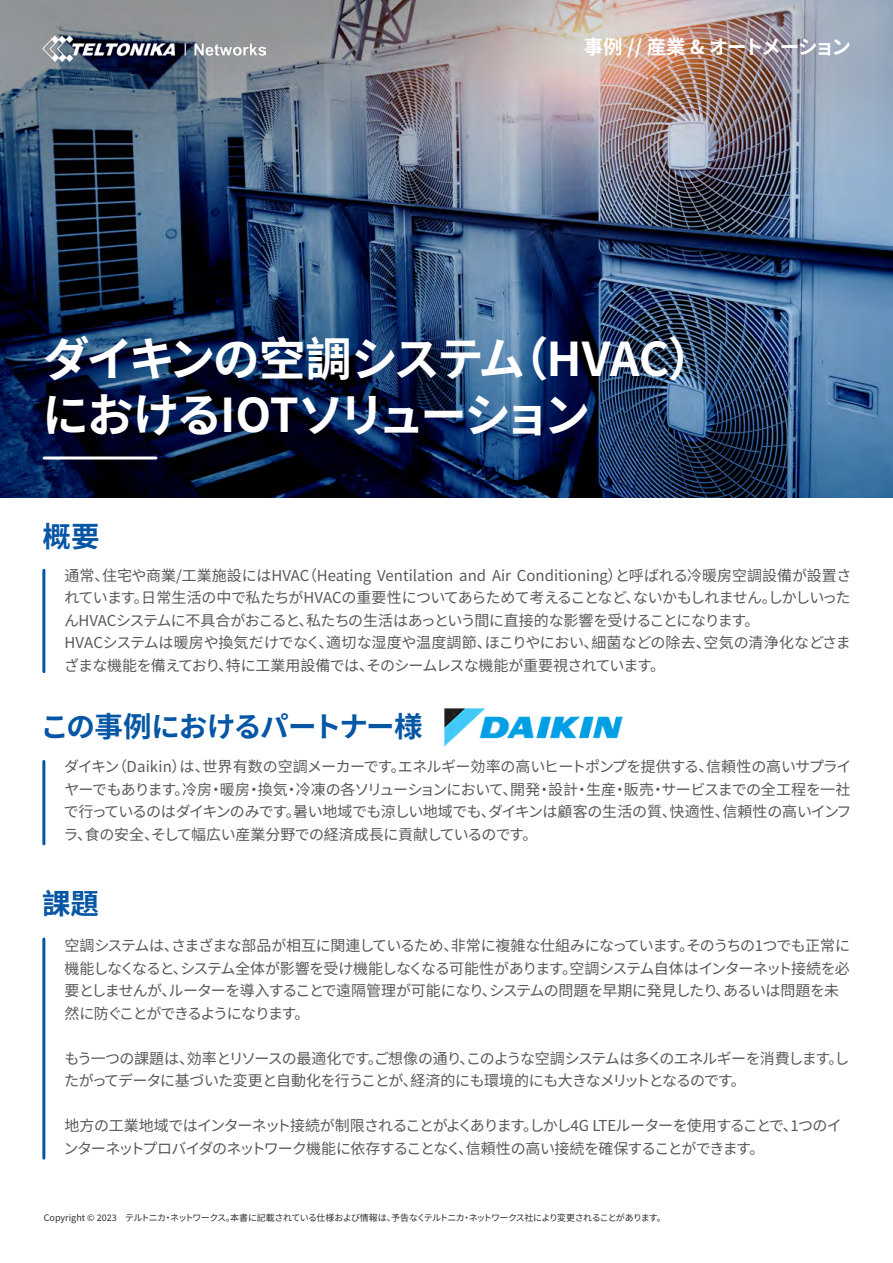
<style>
.page{position:relative;width:893px;height:1263px;background:#fff}
.page>*{position:absolute;margin:0;border:0;box-sizing:border-box;transform-origin:0 0}
.t1{font:700 46.5px/55.5px "Noto Sans SC";letter-spacing:-.05em;color:#fff}
.t2{font:700 28.5px "Noto Sans SC";letter-spacing:-.04em;color:#0556a5}
.t3{font:700 28.5px "Noto Sans SC";letter-spacing:-.015em;color:#0556a5}
.t4{font:700 19.5px "Noto Sans SC";letter-spacing:-.065em;color:#fff}
.t5{font:15px/22.5px "Noto Sans SC";letter-spacing:-.055em;color:#58595b}
.t6{font:15px/22.5px "Noto Sans SC";letter-spacing:-.015em;color:#58595b}
.t7{font:15px/22.5px "Noto Sans SC";letter-spacing:-.035em;color:#58595b;text-align:justify}
.t8{font:15px/22.5px "Noto Sans SC";letter-spacing:-.065em;color:#58595b}
.t9{font:9px "Noto Sans SC";letter-spacing:-.065em;color:#2e2e2f}
</style>
<div class="page">
<img style="left:0;top:0;width:893px;height:497px">
<hr style="left:42px;top:570px;width:3px;height:102px;background:#0556a5">
<hr style="left:42px;top:761px;width:3px;height:83px;background:#0556a5">
<hr style="left:42px;top:939px;width:3px;height:219px;background:#0556a5">
<hr style="left:44px;top:456px;width:112px;height:3px;background:#fff">
<img style="left:42px;top:35px;width:223px;height:26px">
<img style="left:445px;top:708px;width:177px;height:38px">
<h3 class="t4" style="left:584px;top:36px;width:269px">事例 // 産業 &amp; オートメーション</h3>
<h1 class="t1" style="left:42px;top:332px;width:673px">ダイキンの空調システム（HVAC）におけるIOTソリューション</h1>
<h2 class="t3" style="left:43px;top:520px;width:59px">概要</h2>
<p class="t6" style="left:64px;top:564px;width:789px">通常、住宅や商業/工業施設にはHVAC（Heating Ventilation and Air Conditioning）と呼ばれる冷暖房空調設備が設置されています。日常生活の中で私たちがHVACの重要性についてあらためて考えることなど、ないかもしれません。しかしいったんHVACシステムに不具合がおこると、私たちの生活はあっという間に直接的な影響を受けることになります。<br>HVACシステムは暖房や換気だけでなく、適切な湿度や温度調節、ほこりやにおい、細菌などの除去、空気の清浄化などさまざまな機能を備えており、特に工業用設備では、そのシームレスな機能が重要視されています。</p>
<h2 class="t2" style="left:40px;top:710px;width:384px">この事例におけるパートナー様</h2>
<p class="t7" style="left:63px;top:756px;width:790px">ダイキン（Daikin）は、世界有数の空調メーカーです。エネルギー効率の高いヒートポンプを提供する、信頼性の高いサプライヤーでもあります。冷房・暖房・換気・冷凍の各ソリューションにおいて、開発・設計・生産・販売・サービスまでの全工程を一社で行っているのはダイキンのみです。暑い地域でも涼しい地域でも、ダイキンは顧客の生活の質、快適性、信頼性の高いインフラ、食の安全、そして幅広い産業分野での経済成長に貢献しているのです。</p>
<h2 class="t3" style="left:42px;top:887px;width:58px">課題</h2>
<p class="t5" style="left:64px;top:934px;width:787px">空調システムは、さまざまな部品が相互に関連しているため、非常に複雑な仕組みになっています。そのうちの1つでも正常に機能しなくなると、システム全体が影響を受け機能しなくなる可能性があります。空調システム自体はインターネット接続を必要としませんが、ルーターを導入することで遠隔管理が可能になり、システムの問題を早期に発見したり、あるいは問題を未然に防ぐことができるようになります。</p>
<p class="t5" style="left:64px;top:1047px;width:787px">もう一つの課題は、効率とリソースの最適化です。ご想像の通り、このような空調システムは多くのエネルギーを消費します。したがってデータに基づいた変更と自動化を行うことが、経済的にも環境的にも大きなメリットとなるのです。</p>
<p class="t8" style="left:64px;top:1114px;width:780px">地方の工業地域ではインターネット接続が制限されることがよくあります。しかし4G LTEルーターを使用することで、1つのインターネットプロバイダのネットワーク機能に依存することなく、信頼性の高い接続を確保することができます。</p>
<p class="t9" style="left:44px;top:1212px;width:623px">Copyright © 2023　テルトニカ・ネットワークス。本書に記載されている仕様および情報は、予告なくテルトニカ・ネットワークス社により変更されることがあります。</p>
</div>
